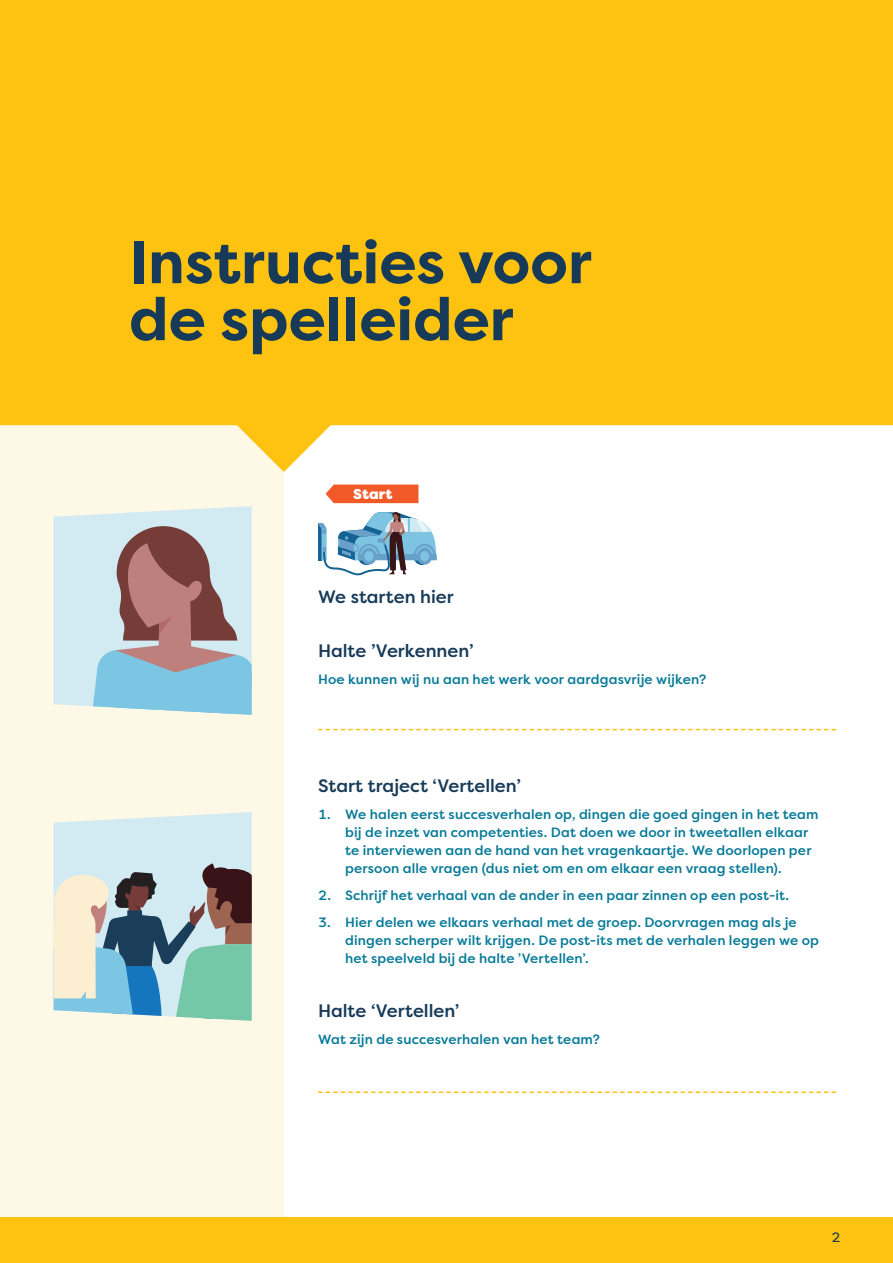
<style>
.page{position:relative;width:893px;height:1263px;background:#fff}
.page>*{position:absolute;margin:0;border:0;box-sizing:border-box;transform-origin:0 0}
.t1{font:700 60px/57px "Filson Pro";color:#163a58}
.inleiding{font:500 18px "Filson Pro";color:#163a58}
.t2{font:900 14.25px "Filson Pro";color:#fff}
.inleiding-2{font:500 13.5px/18px "Filson Pro";letter-spacing:.01em;color:#077a98}
.t3{font:13.5px "Filson Pro";color:#163a58}
</style>
<div class="page">
<div style="left:0;top:0;width:284px;height:1263px;background:#fef8e6"></div>
<div style="left:0;top:1217px;width:893px;height:46px;background:#fec210"></div>
<div style="left:0;top:0;width:893px;height:425px;background:#fec210"></div>
<svg style="left:237px;top:378px;width:94px;height:94px"></svg>
<svg style="left:318px;top:729px;width:518px;height:1px"></svg>
<svg style="left:318px;top:1091px;width:518px;height:2px"></svg>
<svg style="left:54px;top:506px;width:198px;height:209px;background:#b3bbc2"></svg>
<svg style="left:54px;top:812px;width:198px;height:209px;background:#a7c0c0"></svg>
<svg style="left:318px;top:512px;width:119px;height:63px"></svg>
<svg style="left:326px;top:484px;width:92px;height:19px;background:#f16437"></svg>
<h1 class="t1" style="left:129px;top:235px;width:464px">Instructies voor de spelleider</h1>
<p class="t2" style="left:353px;top:485px;width:41px">Start</p>
<p class="inleiding" style="left:318px;top:584px;width:137px">We starten hier</p>
<p class="inleiding" style="left:318px;top:638px;width:157px">Halte ’Verkennen’</p>
<p class="inleiding-2" style="left:318px;top:670px;width:390px">Hoe kunnen wij nu aan het werk voor aardgasvrije wijken?</p>
<p class="inleiding" style="left:318px;top:773px;width:204px">Start traject ‘Vertellen’</p>
<p class="inleiding-2" style="left:345px;top:805px;width:475px;text-indent:-27px">1. We halen eerst succesverhalen op, dingen die goed gingen in het team bij de inzet van competenties. Dat doen we door in tweetallen elkaar te interviewen aan de hand van het vragenkaartje. We doorlopen per persoon alle vragen (dus niet om en om elkaar een vraag stellen).</p>
<p class="inleiding-2" style="left:318px;top:886px;width:473px">2. Schrijf het verhaal van de ander in een paar zinnen op een post-it.</p>
<p class="inleiding-2" style="left:345px;top:913px;width:475px;text-indent:-27px">3. Hier delen we elkaars verhaal met de groep. Doorvragen mag als je dingen scherper wilt krijgen. De post-its met de verhalen leggen we op het speelveld bij de halte ’Vertellen’.</p>
<p class="inleiding" style="left:318px;top:998px;width:143px">Halte ‘Vertellen’</p>
<p class="inleiding-2" style="left:318px;top:1030px;width:283px">Wat zijn de succesverhalen van het team?</p>
<p class="t3" style="left:831px;top:1228px;width:11px">2</p>
</div>
